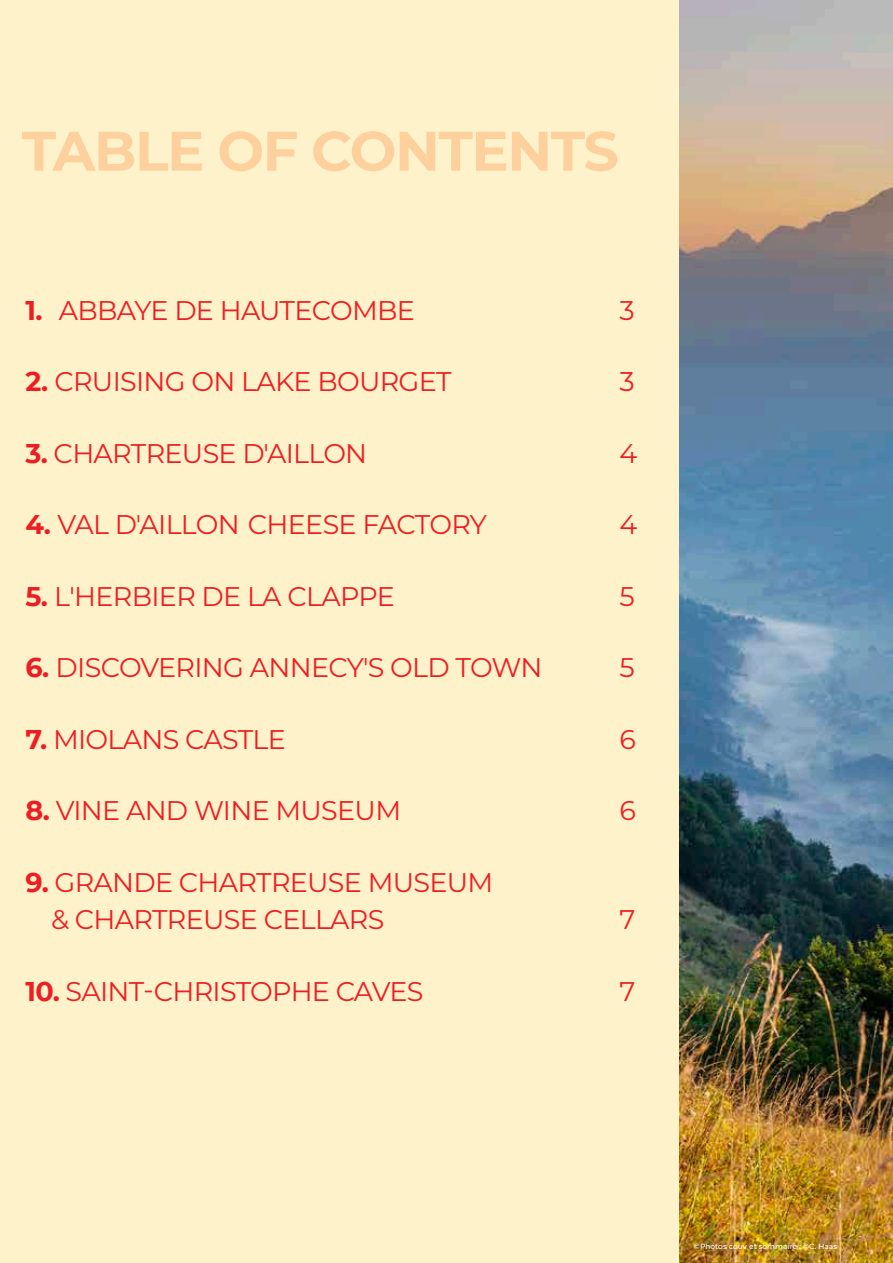
<style>
.page{position:relative;width:893px;height:1263px;background:#fef2ca}
.page>*{position:absolute;margin:0;border:0;box-sizing:border-box;transform-origin:0 0}
.t1{font:700 55.5px "Montserrat";letter-spacing:-.025em;color:#fdd09e}
.t2{font:27px/37.5px "Montserrat";letter-spacing:-.025em;color:#ee1d23}
.t3{font:500 7.5px "Montserrat";color:#fff}
.s1{font-weight:700}
</style>
<div class="page">
<img style="left:680px;top:0;width:213px;height:1263px">
<h1 class="t1" style="left:22px;top:111px;width:598px">TABLE OF CONTENTS</h1>
<p class="t2" style="left:26px;top:290px;width:391px"><span class="s1">1.</span> ABBAYE DE HAUTECOMBE</p>
<p class="t2" style="left:620px;top:290px;width:17px">3</p>
<p class="t2" style="left:26px;top:362px;width:428px"><span class="s1">2.</span> CRUISING ON LAKE BOURGET</p>
<p class="t2" style="left:620px;top:362px;width:17px">3</p>
<p class="t2" style="left:26px;top:433px;width:343px"><span class="s1">3.</span> CHARTREUSE D'AILLON</p>
<p class="t2" style="left:620px;top:433px;width:19px">4</p>
<p class="t2" style="left:26px;top:505px;width:463px"><span class="s1">4.</span> VAL D'AILLON CHEESE FACTORY</p>
<p class="t2" style="left:620px;top:505px;width:19px">4</p>
<p class="t2" style="left:26px;top:576px;width:371px"><span class="s1">5.</span> L'HERBIER DE LA CLAPPE</p>
<p class="t2" style="left:620px;top:576px;width:17px">5</p>
<p class="t2" style="left:26px;top:648px;width:518px"><span class="s1">6.</span> DISCOVERING ANNECY'S OLD TOWN</p>
<p class="t2" style="left:620px;top:648px;width:17px">5</p>
<p class="t2" style="left:26px;top:719px;width:262px"><span class="s1">7.</span> MIOLANS CASTLE</p>
<p class="t2" style="left:620px;top:719px;width:18px">6</p>
<p class="t2" style="left:26px;top:791px;width:377px"><span class="s1">8.</span> VINE AND WINE MUSEUM</p>
<p class="t2" style="left:620px;top:791px;width:18px">6</p>
<p class="t2" style="left:51px;top:862px;width:444px;text-indent:-26px"><span class="s1">9.</span> GRANDE CHARTREUSE MUSEUM &amp; CHARTREUSE CELLARS</p>
<p class="t2" style="left:620px;top:900px;width:17px">7</p>
<p class="t2" style="left:26px;top:971px;width:399px"><span class="s1">10.</span> SAINT-CHRISTOPHE CAVES</p>
<p class="t2" style="left:620px;top:971px;width:17px">7</p>
<p class="t3" style="left:694px;top:1241px;width:145px">©Photos couv et sommaire : ©C. Haas</p>
</div>
